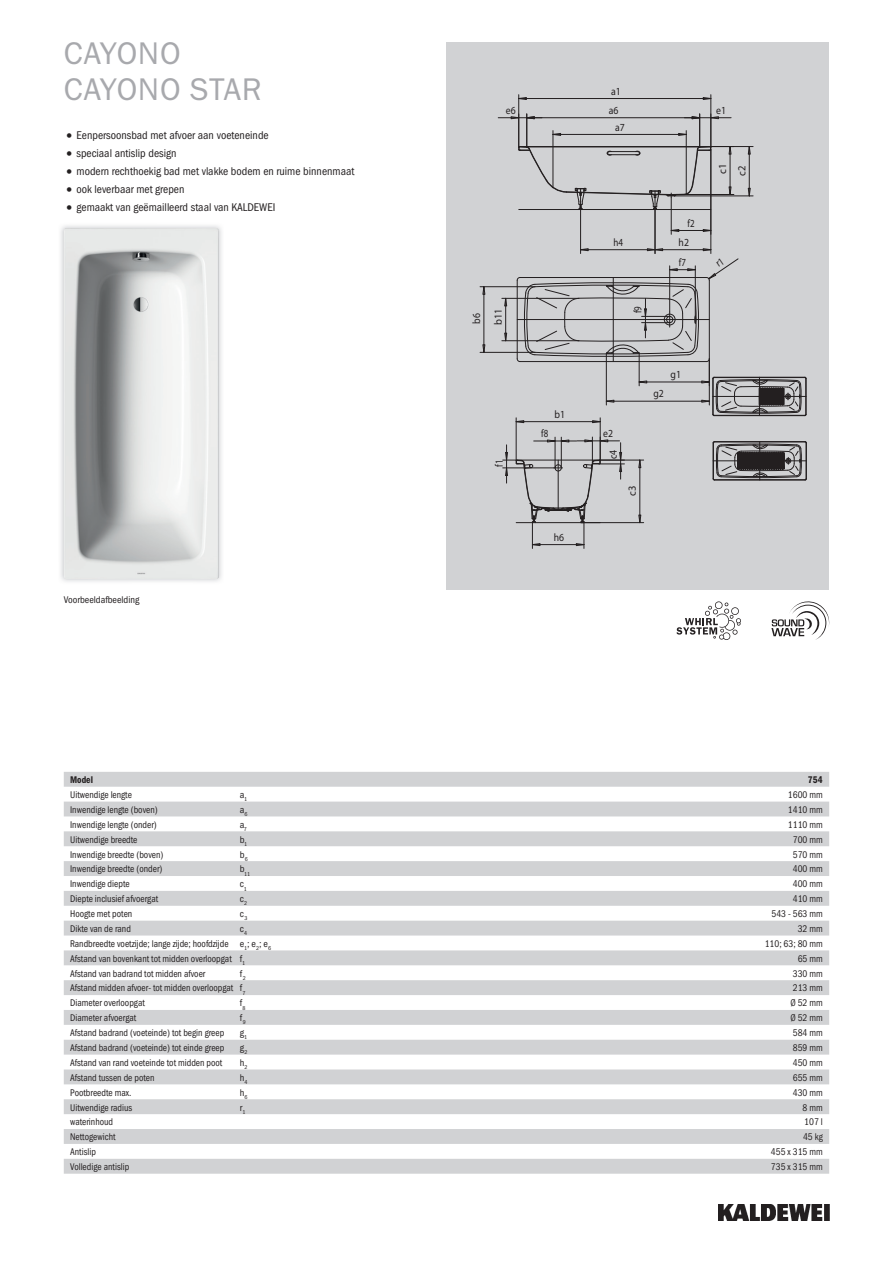
<style>
.page{position:relative;width:893px;height:1263px;background:#fff}
.page>*{position:absolute;margin:0;border:0;box-sizing:border-box;transform-origin:0 0}
.t1{font:31.5px/36px "Franklin Gothic ITC";letter-spacing:.02em;color:#a8a9ad}
.t2{font:11.25px "Franklin Gothic Cond ITC";color:#231f20}
.t3{font:10.8px "ISOCPEUR";color:#231f20;scale:.89 1}
.t4{font:10.8px "ISOCPEUR";color:#231f20;scale:.82 1}
.t5{font:10.8px "ISOCPEUR";color:#231f20;scale:.91 1}
.t6{font:10.8px "ISOCPEUR";color:#231f20}
.t7{font:10.8px "ISOCPEUR";color:#231f20;scale:.95 1}
.t8{font:10.8px "ISOCPEUR";color:#231f20;scale:.83 1}
.t9{font:10.8px "ISOCPEUR";color:#231f20;scale:.9 1}
.t10{font:9.75px "Franklin Gothic Cond ITC";color:#231f20;scale:.95 1}
.t11{font:9.75px "Franklin Gothic Cond ITC";color:#231f20}
.t12{font:600 9.75px "Franklin Gothic Cond ITC";color:#231f20;scale:.95 1}
.t13{font:5.7px "Franklin Gothic Cond ITC";color:#231f20}
.s1{font-size:15.75px}
</style>
<div class="page">
<img style="left:719px;top:1204px;width:110px;height:16px">
<div style="left:446px;top:43px;width:383px;height:547px;background:#d1d2d4"></div>
<img style="left:60px;top:225px;width:162px;height:357px">
<img style="left:64px;top:228px;width:154px;height:351px">
<svg style="left:64px;top:772px;width:765px;height:402px"></svg>
<svg style="left:771px;top:601px;width:58px;height:39px"></svg>
<svg style="left:676px;top:601px;width:65px;height:39px"></svg>
<svg style="left:480px;top:95px;width:327px;height:453px"></svg>
<h1 class="t1" style="left:64px;top:35px;width:200px">CAYONO<br>CAYONO STAR</h1>
<p class="t2" style="left:64px;top:129px;width:206px"><span class="s1">•</span> Eenpersoonsbad met afvoer aan voeteneinde</p>
<p class="t2" style="left:64px;top:147px;width:114px"><span class="s1">•</span> speciaal antislip design</p>
<p class="t2" style="left:64px;top:165px;width:292px"><span class="s1">•</span> modern rechthoekig bad met vlakke bodem en ruime binnenmaat</p>
<p class="t2" style="left:64px;top:183px;width:122px"><span class="s1">•</span> ook leverbaar met grepen</p>
<p class="t2" style="left:64px;top:200px;width:213px"><span class="s1">•</span> gemaakt van geëmailleerd staal van KALDEWEI</p>
<p class="t11" style="left:64px;top:594px;width:77px">Voorbeeldafbeelding</p>
<p class="t3" style="left:506px;top:104px;width:13px">e6</p>
<p class="t3" style="left:470px;top:324px;width:13px;rotate:-90deg">b6</p>
<p class="t7" style="left:492px;top:325px;width:19px;rotate:-90deg">b11</p>
<p class="t4" style="left:492px;top:467px;width:10px;rotate:-90deg">f1</p>
<p class="t5" style="left:611px;top:84px;width:12px">a1</p>
<p class="t3" style="left:609px;top:104px;width:12px">a6</p>
<p class="t5" style="left:716px;top:104px;width:12px">e1</p>
<p class="t3" style="left:615px;top:120px;width:12px">a7</p>
<p class="t6" style="left:716px;top:174px;width:12px;rotate:-90deg">c1</p>
<p class="t6" style="left:735px;top:176px;width:12px;rotate:-90deg">c2</p>
<p class="t4" style="left:687px;top:216px;width:10px">f2</p>
<p class="t8" style="left:613px;top:236px;width:13px">h4</p>
<p class="t3" style="left:679px;top:236px;width:13px">h2</p>
<p class="t4" style="left:631px;top:313px;width:10px;rotate:-90deg">f9</p>
<p class="t4" style="left:679px;top:256px;width:10px">f7</p>
<p class="t5" style="left:555px;top:407px;width:13px">b1</p>
<p class="t4" style="left:541px;top:427px;width:10px">f8</p>
<p class="t3" style="left:603px;top:427px;width:13px">e2</p>
<p class="t9" style="left:606px;top:459px;width:12px;rotate:-90deg">c4</p>
<p class="t6" style="left:626px;top:496px;width:12px;rotate:-90deg">c3</p>
<p class="t3" style="left:554px;top:530px;width:13px">h6</p>
<p class="t5" style="left:671px;top:368px;width:13px">g1</p>
<p class="t3" style="left:653px;top:387px;width:13px">g2</p>
<p class="t12" style="left:70px;top:774px;width:26px">Model</p>
<p class="t12" style="left:808px;top:774px;width:17px">754</p>
<p class="t10" style="left:70px;top:789px;width:67px">Uitwendige lengte</p>
<p class="t11" style="left:240px;top:789px;width:9px">a<sub>1</sub></p>
<p class="t10" style="left:788px;top:789px;width:38px">1600 mm</p>
<p class="t10" style="left:70px;top:804px;width:94px">Inwendige lengte (boven)</p>
<p class="t11" style="left:240px;top:804px;width:9px">a<sub>6</sub></p>
<p class="t10" style="left:788px;top:804px;width:38px">1410 mm</p>
<p class="t10" style="left:70px;top:819px;width:93px">Inwendige lengte (onder)</p>
<p class="t11" style="left:240px;top:819px;width:9px">a<sub>7</sub></p>
<p class="t10" style="left:788px;top:819px;width:38px">1110 mm</p>
<p class="t10" style="left:70px;top:834px;width:72px">Uitwendige breedte</p>
<p class="t11" style="left:240px;top:834px;width:9px">b<sub>1</sub></p>
<p class="t10" style="left:793px;top:834px;width:33px">700 mm</p>
<p class="t10" style="left:70px;top:848px;width:100px">Inwendige breedte (boven)</p>
<p class="t11" style="left:240px;top:848px;width:10px">b<sub>6</sub></p>
<p class="t10" style="left:793px;top:848px;width:33px">570 mm</p>
<p class="t10" style="left:70px;top:863px;width:99px">Inwendige breedte (onder)</p>
<p class="t13" style="left:240px;top:870px;width:12px"><sup>b</sup>11</p>
<p class="t10" style="left:793px;top:863px;width:33px">400 mm</p>
<p class="t10" style="left:70px;top:878px;width:64px">Inwendige diepte</p>
<p class="t11" style="left:240px;top:878px;width:8px">c<sub>1</sub></p>
<p class="t10" style="left:793px;top:878px;width:33px">400 mm</p>
<p class="t10" style="left:70px;top:893px;width:94px">Diepte inclusief afvoergat</p>
<p class="t11" style="left:240px;top:893px;width:9px">c<sub>2</sub></p>
<p class="t10" style="left:793px;top:893px;width:33px">410 mm</p>
<p class="t10" style="left:70px;top:908px;width:67px">Hoogte met poten</p>
<p class="t11" style="left:240px;top:908px;width:9px">c<sub>3</sub></p>
<p class="t10" style="left:771px;top:908px;width:56px">543 - 563 mm</p>
<p class="t10" style="left:70px;top:923px;width:65px">Dikte van de rand</p>
<p class="t11" style="left:240px;top:923px;width:9px">c<sub>4</sub></p>
<p class="t10" style="left:798px;top:923px;width:28px">32 mm</p>
<p class="t10" style="left:70px;top:938px;width:213px">Randbreedte voetzĳde; lange zĳde; hoofdzĳde e<sub>1</sub>; e<sub>2</sub>; e<sub>6</sub></p>
<p class="t10" style="left:765px;top:938px;width:63px">110; 63; 80 mm</p>
<p class="t10" style="left:70px;top:953px;width:186px">Afstand van bovenkant tot midden overloopgat f<sub>1</sub></p>
<p class="t10" style="left:798px;top:953px;width:28px">65 mm</p>
<p class="t10" style="left:70px;top:967px;width:144px">Afstand van badrand tot midden afvoer</p>
<p class="t11" style="left:240px;top:967px;width:7px">f<sub>2</sub></p>
<p class="t10" style="left:793px;top:967px;width:33px">330 mm</p>
<p class="t10" style="left:70px;top:982px;width:186px">Afstand midden afvoer- tot midden overloopgat f<sub>7</sub></p>
<p class="t10" style="left:793px;top:982px;width:33px">213 mm</p>
<p class="t10" style="left:70px;top:997px;width:80px">Diameter overloopgat</p>
<p class="t11" style="left:240px;top:997px;width:7px">f<sub>8</sub></p>
<p class="t10" style="left:790px;top:997px;width:36px">Ø 52 mm</p>
<p class="t10" style="left:70px;top:1012px;width:71px">Diameter afvoergat</p>
<p class="t11" style="left:240px;top:1012px;width:7px">f<sub>9</sub></p>
<p class="t10" style="left:790px;top:1012px;width:36px">Ø 52 mm</p>
<p class="t10" style="left:70px;top:1027px;width:164px">Afstand badrand (voeteinde) tot begin greep</p>
<p class="t11" style="left:240px;top:1027px;width:9px">g<sub>1</sub></p>
<p class="t10" style="left:793px;top:1027px;width:33px">584 mm</p>
<p class="t10" style="left:70px;top:1042px;width:164px">Afstand badrand (voeteinde) tot einde greep</p>
<p class="t11" style="left:240px;top:1042px;width:9px">g<sub>2</sub></p>
<p class="t10" style="left:793px;top:1042px;width:33px">859 mm</p>
<p class="t10" style="left:70px;top:1057px;width:162px">Afstand van rand voeteinde tot midden poot</p>
<p class="t11" style="left:240px;top:1057px;width:9px">h<sub>2</sub></p>
<p class="t10" style="left:793px;top:1057px;width:33px">450 mm</p>
<p class="t10" style="left:70px;top:1072px;width:90px">Afstand tussen de poten</p>
<p class="t11" style="left:240px;top:1072px;width:9px">h<sub>4</sub></p>
<p class="t10" style="left:793px;top:1072px;width:33px">655 mm</p>
<p class="t10" style="left:70px;top:1087px;width:66px">Pootbreedte max.</p>
<p class="t11" style="left:240px;top:1087px;width:9px">h<sub>6</sub></p>
<p class="t10" style="left:793px;top:1087px;width:33px">430 mm</p>
<p class="t10" style="left:70px;top:1101px;width:67px">Uitwendige radius</p>
<p class="t11" style="left:240px;top:1101px;width:7px">r<sub>1</sub></p>
<p class="t10" style="left:803px;top:1101px;width:23px">8 mm</p>
<p class="t10" style="left:70px;top:1116px;width:47px">waterinhoud</p>
<p class="t10" style="left:804px;top:1116px;width:21px">107 l</p>
<p class="t10" style="left:70px;top:1131px;width:49px">Nettogewicht</p>
<p class="t10" style="left:803px;top:1131px;width:22px">45 kg</p>
<p class="t10" style="left:70px;top:1146px;width:29px">Antislip</p>
<p class="t10" style="left:771px;top:1146px;width:56px">455 x 315 mm</p>
<p class="t10" style="left:70px;top:1161px;width:64px">Volledige antislip</p>
<p class="t10" style="left:771px;top:1161px;width:56px">735 x 315 mm</p>
</div>
